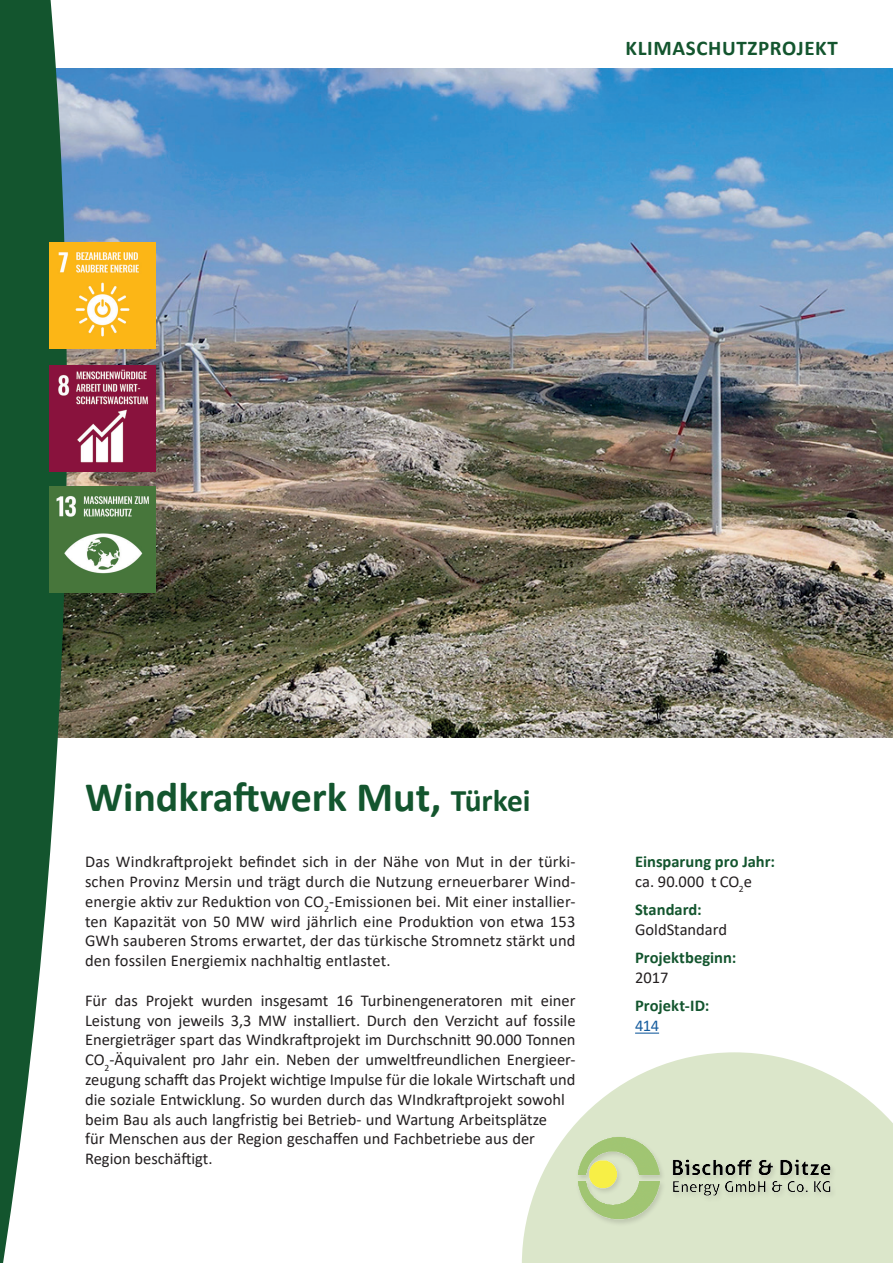
<style>
.page{position:relative;width:893px;height:1263px;background:#fff}
.page>*{position:absolute;margin:0;border:0;box-sizing:border-box;transform-origin:0 0}
.t1{font:700 42px "Calibri";color:#13552e}
.t2{font:700 21px "Calibri";letter-spacing:.03em;color:#13552e}
.t3{font:16.5px/19.8px "Calibri";color:#231f20;text-align:justify}
.t4{font:700 16.5px/19.8px "Calibri";color:#13552e}
.t5{font:16.5px "Calibri";color:#175d9e}
.s1{font-size:31.5px}
.s2{font-weight:400;color:#231f20}
</style>
<div class="page">
<img style="left:107px;top:68px;width:786px;height:670px">
<svg style="left:0;top:0;width:107px;height:1263px;fill:#13552e"></svg>
<svg style="left:522px;top:1052px;width:371px;height:211px;fill:#dbe6ca"></svg>
<div style="left:576px;top:1135px;width:261px;height:92px;background:#dbe6ca"></div>
<img style="left:578px;top:1137px;width:252px;height:84px">
<hr style="left:635px;top:1032px;width:24px;height:2px;background:#175d9e">
<img style="left:50px;top:365px;width:106px;height:106px">
<img style="left:50px;top:242px;width:106px;height:107px">
<img style="left:50px;top:487px;width:106px;height:106px">
<p class="t2" style="left:626px;top:33px;width:214px">KLIMASCHUTZPROJEKT</p>
<h1 class="t1" style="left:85px;top:767px;width:447px">Windkraftwerk Mut, <span class="s1">Türkei</span></h1>
<p class="t3" style="left:85px;top:851px;width:492px">Das Windkraftprojekt befindet sich in der Nähe von Mut in der türki&shy;schen Provinz Mersin und trägt durch die Nutzung erneuerbarer Wind&shy;energie aktiv zur Reduktion von CO<sub>2</sub>-Emissionen bei. Mit einer installier&shy;ten Kapazität von 50 MW wird jährlich eine Produktion von etwa 153<br>GWh sauberen Stroms erwartet, der das türkische Stromnetz stärkt und den fossilen Energiemix nachhaltig entlastet.</p>
<p class="t3" style="left:85px;top:990px;width:492px;text-align:left">Für das Projekt wurden insgesamt 16 Turbinengeneratoren mit einer Leistung von jeweils 3,3 MW installiert. Durch den Verzicht auf fossile Energieträger spart das Windkraftprojekt im Durchschnitt 90.000 Tonnen CO<sub>2</sub>-Äquivalent pro Jahr ein. Neben der umweltfreundlichen Energieer&shy;zeugung schafft das Projekt wichtige Impulse für die lokale Wirtschaft und die soziale Entwicklung. So wurden durch das WIndkraftprojekt sowohl beim Bau als auch langfristig bei Betrieb- und Wartung Arbeitsplätze<br>für Menschen aus der Region geschaffen und Fachbetriebe aus der Region beschäftigt.</p>
<p class="t4" style="left:635px;top:851px;width:142px">Einsparung pro Jahr: <span class="s2">ca. 90.000 t CO</span><sub>2</sub><span class="s2">e</span></p>
<p class="t4" style="left:635px;top:900px;width:68px">Standard:</p>
<p class="t3" style="left:635px;top:919px;width:93px">GoldStandard</p>
<p class="t4" style="left:635px;top:948px;width:103px">Projektbeginn:</p>
<p class="t3" style="left:635px;top:967px;width:35px">2017</p>
<p class="t4" style="left:635px;top:996px;width:76px">Projekt-ID:</p>
<p class="t5" style="left:635px;top:1014px;width:26px">414</p>
</div>
